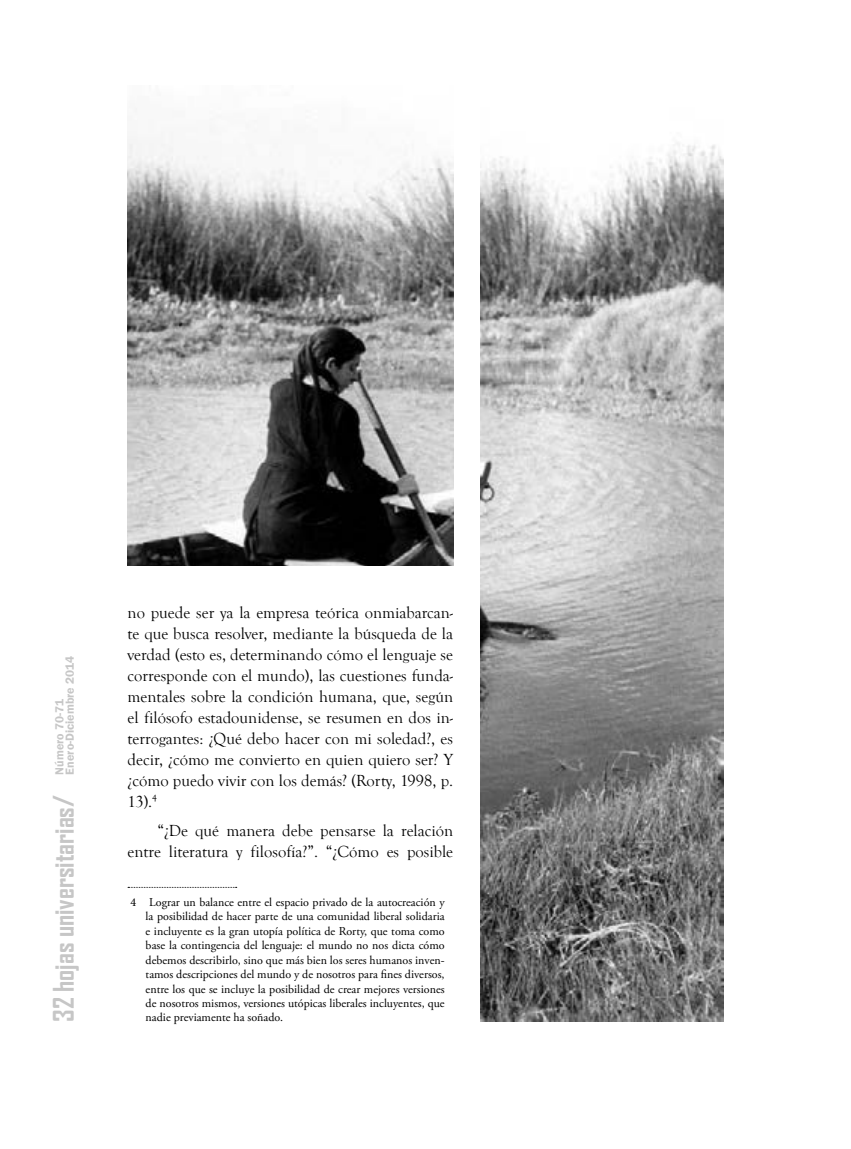
<style>
.page{position:relative;width:851px;height:1149px;background:#fff}
.page>*{position:absolute;margin:0;border:0;box-sizing:border-box;transform-origin:0 0}
.t1{font:700 27.15px "Agency FB";color:#c6c6c6}
.t2{font:16.5px/21px "Goudy Old Style T";color:#000;text-align:justify}
.t3{font:12px/14.4px "Adobe Garamond Pro";color:#000;text-align:justify}
.t4{font:600 12px/10.5px "Franklin Gothic";color:#c6c6c6}
.s1{font-family:"Minion Pro"}
</style>
<div class="page">
<svg style="left:128px;top:886px;width:109px;height:1px"></svg>
<img style="left:480px;top:142px;width:243px;height:878px">
<img style="left:128px;top:108px;width:325px;height:458px">
<p class="t4" style="left:54px;top:774px;width:120px;rotate:-90deg">Número 70-71<br>Enero-Diciembre 2014</p>
<h1 class="t1" style="left:47px;top:1021px;width:228px;rotate:-90deg">32 hojas universitarias/</h1>
<p class="t2" style="left:128px;top:602px;width:327px">no puede ser ya la empresa teórica onmiabarcan&shy;te que busca resolver, mediante la búsqueda de la verdad (esto es, determinando cómo el lenguaje se corresponde con el mundo), las cuestiones funda&shy;mentales sobre la condición humana, que, según el filósofo estadounidense, se resumen en dos in&shy;terrogantes: ¿Qué debo hacer con mi soledad?, es decir, ¿cómo me convierto en quien quiero ser? Y ¿cómo puedo vivir con los demás? (Rorty, 1998, p.<br>13).<sup>4</sup></p>
<h2 class="t2" style="left:128px;top:820px;width:327px;text-align:right">“¿De qué manera debe pensarse la relación entre literatura y filosofía?”. “¿Cómo es posible</h2>
<p class="t3" style="left:146px;top:895px;width:300px;text-indent:-15px"><span class="s1">4</span> Lograr un balance entre el espacio privado de la autocreación y la posibilidad de hacer parte de una comunidad liberal solidaria e incluyente es la gran utopía política de Rorty, que toma como base la contingencia del lenguaje: el mundo no nos dicta cómo debemos describirlo, sino que más bien los seres humanos inven&shy;tamos descripciones del mundo y de nosotros para fines diversos, entre los que se incluye la posibilidad de crear mejores versiones de nosotros mismos, versiones utópicas liberales incluyentes, que nadie previamente ha soñado.</p>
</div>
